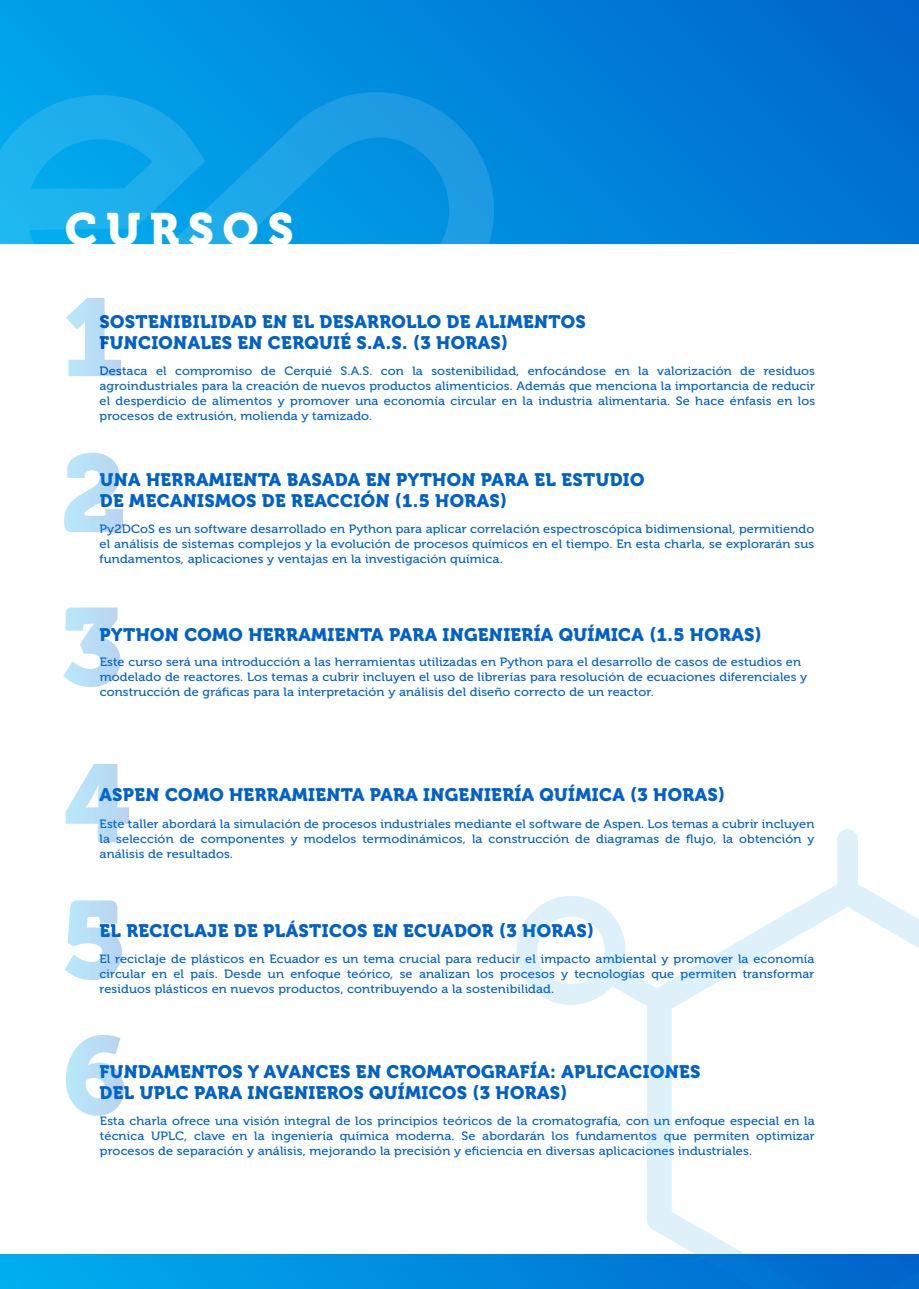
<style>
.page{position:relative;width:919px;height:1289px;background:#fff}
.page>*{position:absolute;margin:0;border:0;box-sizing:border-box;transform-origin:0 0}
.t1{font:45px "Museo 900";letter-spacing:.2em;color:#fff}
.t2{font:18px/21px "Museo 900";letter-spacing:.02em;color:#0061ca}
.t3{font:12px/15px "Museo 500";letter-spacing:.01em;color:#0061ca;text-align:justify;scale:1.07 1}
</style>
<div class="page">
<div style="left:0;top:0;width:918px;height:244px;background:linear-gradient(to right,#00a2e9,#006ccf)"></div>
<svg style="left:0;top:92px;width:494px;height:152px;background:#0ea0e6"></svg>
<svg style="left:0;top:1254px;width:646px;height:34px;background:#0094e2"></svg>
<svg style="left:64px;top:452px;width:59px;height:80px"></svg>
<svg style="left:63px;top:607px;width:58px;height:80px"></svg>
<svg style="left:66px;top:764px;width:63px;height:78px"></svg>
<svg style="left:65px;top:900px;width:57px;height:80px"></svg>
<svg style="left:66px;top:1035px;width:58px;height:80px"></svg>
<svg style="left:66px;top:298px;width:55px;height:78px"></svg>
<svg style="left:646px;top:884px;width:272px;height:404px"></svg>
<div style="left:837px;top:829px;width:21px;height:74px;background:#def1fa;border-radius:10px"></div>
<svg style="left:516px;top:894px;width:155px;height:117px"></svg>
<h1 class="t1" style="left:65px;top:204px;width:230px">CURSOS</h1>
<h2 class="t2" style="left:99px;top:312px;width:487px">SOSTENIBILIDAD EN EL DESARROLLO DE ALIMENTOS<br>FUNCIONALES EN CERQUIÉ S.A.S. (3 HORAS)</h2>
<p class="t3" style="left:99px;top:364px;width:670px">Destaca el compromiso de Cerquié S.A.S. con la sostenibilidad, enfocándose en la valorización de residuos agroindustriales para la creación de nuevos productos alimenticios. Además que menciona la importancia de reducir el desperdicio de alimentos y promover una economía circular en la industria alimentaria. Se hace énfasis en los procesos de extrusión, molienda y tamizado.</p>
<h2 class="t2" style="left:100px;top:469px;width:546px">UNA HERRAMIENTA BASADA EN PYTHON PARA EL ESTUDIO<br>DE MECANISMOS DE REACCIÓN (1.5 HORAS)</h2>
<p class="t3" style="left:99px;top:521px;width:669px">Py2DCoS es un software desarrollado en Python para aplicar correlación espectroscópica bidimensional, permitiendo el análisis de sistemas complejos y la evolución de procesos químicos en el tiempo. En esta charla, se explorarán sus fundamentos, aplicaciones y ventajas en la investigación química.</p>
<h2 class="t2" style="left:99px;top:624px;width:663px">PYTHON COMO HERRAMIENTA PARA INGENIERÍA QUÍMICA (1.5 HORAS)</h2>
<p class="t3" style="left:100px;top:654px;width:662px;text-align:left">Este curso será una introducción a las herramientas utilizadas en Python para el desarrollo de casos de estudios en modelado de reactores. Los temas a cubrir incluyen el uso de librerías para resolución de ecuaciones diferenciales y construcción de gráficas para la interpretación y análisis del diseño correcto de un reactor.</p>
<h2 class="t2" style="left:99px;top:784px;width:627px">ASPEN COMO HERRAMIENTA PARA INGENIERÍA QUÍMICA (3 HORAS)</h2>
<p class="t3" style="left:100px;top:816px;width:669px">Este taller abordará la simulación de procesos industriales mediante el software de Aspen. Los temas a cubrir incluyen la selección de componentes y modelos termodinámicos, la construcción de diagramas de flujo, la obtención y análisis de resultados.</p>
<h2 class="t2" style="left:99px;top:920px;width:496px">EL RECICLAJE DE PLÁSTICOS EN ECUADOR (3 HORAS)</h2>
<p class="t3" style="left:100px;top:951px;width:669px">El reciclaje de plásticos en Ecuador es un tema crucial para reducir el impacto ambiental y promover la economía circular en el país. Desde un enfoque teórico, se analizan los procesos y tecnologías que permiten transformar residuos plásticos en nuevos productos, contribuyendo a la sostenibilidad.</p>
<h2 class="t2" style="left:99px;top:1061px;width:602px">FUNDAMENTOS Y AVANCES EN CROMATOGRAFÍA: APLICACIONES<br>DEL UPLC PARA INGENIEROS QUÍMICOS (3 HORAS)</h2>
<p class="t3" style="left:100px;top:1113px;width:669px">Esta charla ofrece una visión integral de los principios teóricos de la cromatografía, con un enfoque especial en la técnica UPLC, clave en la ingeniería química moderna. Se abordarán los fundamentos que permiten optimizar procesos de separación y análisis, mejorando la precisión y eficiencia en diversas aplicaciones industriales.</p>
</div>
